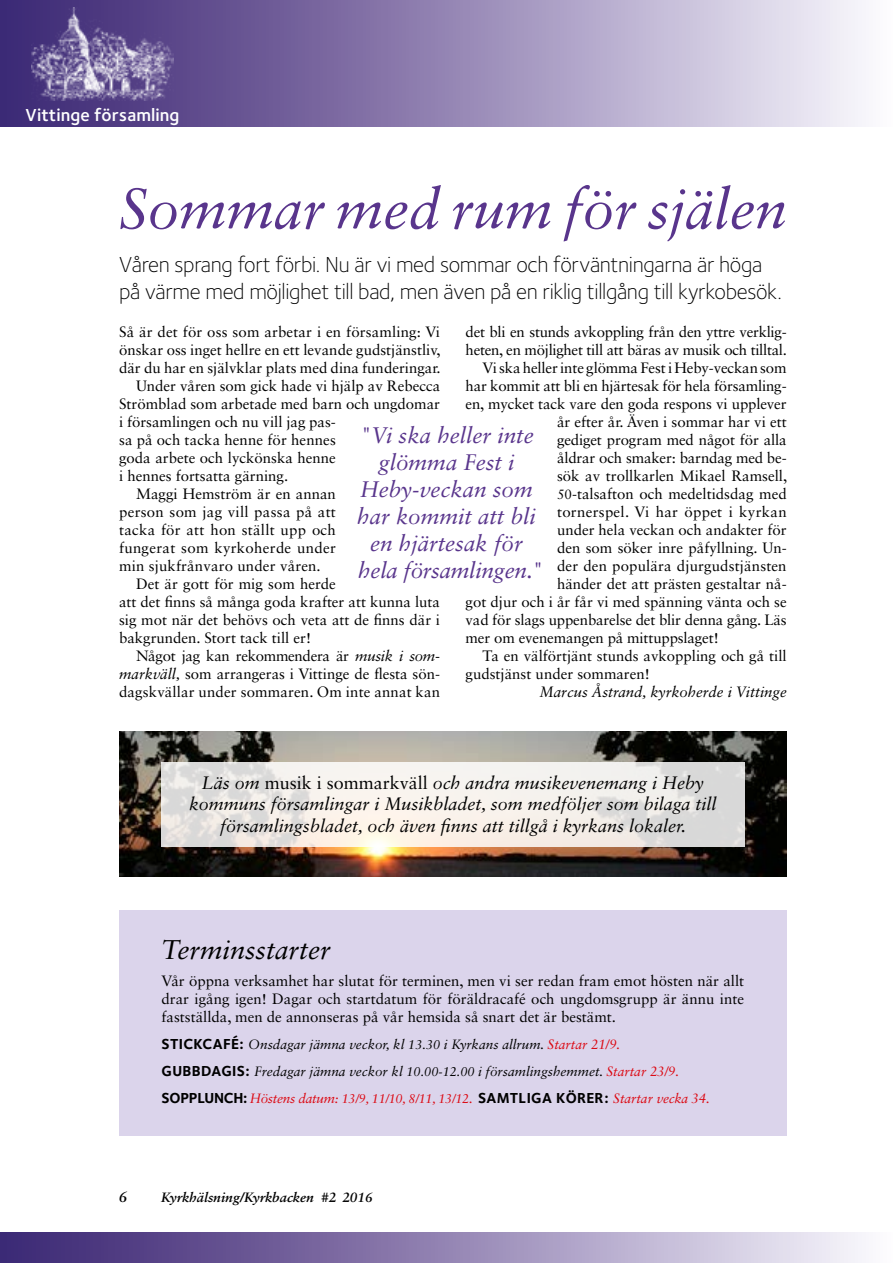
<style>
.page{position:relative;width:893px;height:1263px;background:#fff}
.page>*{position:absolute;margin:0;border:0;box-sizing:border-box;transform-origin:0 0}
.t1{font:italic 57px "Sabon LT Std";color:#59358c}
.t2{font:italic 27px "Sabon LT Std";color:#000}
.t3{font:300 22.5px/27px "Foundry Sterling";letter-spacing:-.015em;color:#000}
.t4{font:italic 22.5px/27px "Sabon LT Std";color:#59358c;text-align:center}
.t5{font:italic 18px/21.6px "Sabon LT Std";color:#000;text-align:center}
.t6{font:600 18px "Foundry Sterling";color:#fff}
.t7{font:15px/18px "Sabon LT Std";color:#000;text-align:justify}
.t8{font:15px "Sabon LT Std";letter-spacing:-.02em;color:#000}
.t9{font:15px "Sabon LT Std";letter-spacing:.02em;color:#000}
.t10{font:italic 15px "Sabon LT Std";color:#000}
.t11{font:italic 700 15px "Sabon LT Std";color:#000}
.t12{font:italic 13.5px/27px "Sabon LT Std";color:#000}
.t13{font:italic 700 13.5px "Sabon LT Std";color:#000}
.s1{font-style:italic}
.s2{font-size:13.5px}
.s3{font-style:normal}
.s4{font-family:"Foundry Sterling Bold Expert";font-style:normal;font-size:15px}
.s5{font-size:12.75px}
.s6{color:#db0812}
.s7{font-size:12.75px;color:#db0812}
</style>
<div class="page">
<div style="left:0;top:0;width:893px;height:127px;background:linear-gradient(to right,#351d6e,#f9f6fd)"></div>
<div style="left:0;top:1233px;width:893px;height:30px;background:linear-gradient(to right,#351d6e,#f9f6fd)"></div>
<img style="left:32px;top:7px;width:141px;height:94px">
<img style="left:119px;top:732px;width:668px;height:144px">
<svg style="left:161px;top:762px;width:583px;height:84px;fill:#f4f0e8"></svg>
<div style="left:119px;top:910px;width:668px;height:225px;background:#dbd4eb"></div>
<p class="t6" style="left:26px;top:104px;width:155px">Vittinge församling</p>
<h1 class="t1" style="left:119px;top:176px;width:669px">Sommar med rum för själen</h1>
<h3 class="t3" style="left:119px;top:251px;width:665px">Våren sprang fort förbi. Nu är vi med sommar och förväntningarna är höga på värme med möjlighet till bad, men även på en riklig tillgång till kyrkobesök.</h3>
<p class="t7" style="left:119px;top:322px;width:323px">Så är det för oss som arbetar i en församling: Vi</p>
<p class="t7" style="left:119px;top:340px;width:323px">önskar oss inget hellre en ett levande gudstjänstliv,</p>
<p class="t7" style="left:119px;top:358px;width:323px">där du har en självklar plats med dina funderingar.</p>
<p class="t7" style="left:136px;top:376px;width:306px">Under våren som gick hade vi hjälp av Rebecca</p>
<p class="t7" style="left:119px;top:394px;width:323px">Strömblad som arbetade med barn och ungdomar</p>
<p class="t7" style="left:119px;top:412px;width:218px">i församlingen och nu vill jag pas-</p>
<p class="t7" style="left:119px;top:430px;width:218px">sa på och tacka henne för hennes</p>
<p class="t7" style="left:119px;top:448px;width:218px">goda arbete och lyckönska henne</p>
<p class="t7" style="left:119px;top:466px;width:171px">i hennes fortsatta gärning.</p>
<p class="t7" style="left:136px;top:484px;width:201px">Maggi Hemström är en annan</p>
<p class="t9" style="left:119px;top:503px;width:218px">person som jag vill passa på att</p>
<p class="t9" style="left:119px;top:521px;width:218px">tacka för att hon ställt upp och</p>
<p class="t9" style="left:119px;top:539px;width:218px">fungerat som kyrkoherde under</p>
<p class="t7" style="left:119px;top:556px;width:203px">min sjukfrånvaro under våren.</p>
<p class="t7" style="left:136px;top:574px;width:201px">Det är gott för mig som herde</p>
<p class="t7" style="left:119px;top:592px;width:323px">att det finns så många goda krafter att kunna luta</p>
<p class="t7" style="left:119px;top:610px;width:322px">sig mot när det behövs och veta att de finns där i</p>
<p class="t7" style="left:119px;top:628px;width:193px">bakgrunden. Stort tack till er!</p>
<p class="t8" style="left:136px;top:647px;width:306px">Något jag kan rekommendera är <span class="s1">musik i som-</span></p>
<p class="t7" style="left:119px;top:664px;width:323px"><span class="s1">markväll,</span> som arrangeras i Vittinge de flesta sön-</p>
<p class="t7" style="left:119px;top:682px;width:322px">dagskvällar under sommaren. Om inte annat kan</p>
<p class="t8" style="left:466px;top:323px;width:323px">det bli en stunds avkoppling från den yttre verklig-</p>
<p class="t8" style="left:466px;top:341px;width:323px">heten, en möjlighet till att bäras av musik och tilltal.</p>
<p class="t7" style="left:483px;top:358px;width:305px">Vi ska heller inte glömma Fest i Heby-veckan som</p>
<p class="t7" style="left:466px;top:376px;width:323px">har kommit att bli en hjärtesak för hela församling-</p>
<p class="t7" style="left:466px;top:394px;width:322px">en, mycket tack vare den goda respons vi upplever</p>
<p class="t7" style="left:557px;top:412px;width:231px">år efter år. Även i sommar har vi ett</p>
<p class="t7" style="left:557px;top:430px;width:231px">gediget program med något för alla</p>
<p class="t7" style="left:557px;top:448px;width:231px">åldrar och smaker: barndag med be-</p>
<p class="t7" style="left:557px;top:466px;width:232px">sök av trollkarlen Mikael Ramsell,</p>
<p class="t7" style="left:557px;top:484px;width:231px"><span class="s2">50</span>-talsafton och medeltidsdag med</p>
<p class="t9" style="left:557px;top:503px;width:231px">tornerspel. Vi har öppet i kyrkan</p>
<p class="t7" style="left:557px;top:520px;width:231px">under hela veckan och andakter för</p>
<p class="t7" style="left:557px;top:538px;width:231px">den som söker inre påfyllning. Un-</p>
<p class="t7" style="left:557px;top:556px;width:231px">der den populära djurgudstjänsten</p>
<p class="t7" style="left:557px;top:574px;width:231px">händer det att prästen gestaltar nå-</p>
<p class="t7" style="left:466px;top:592px;width:323px">got djur och i år får vi med spänning vänta och se</p>
<p class="t7" style="left:466px;top:610px;width:323px">vad för slags uppenbarelse det blir denna gång. Läs</p>
<p class="t7" style="left:466px;top:628px;width:255px">mer om evenemangen på mittuppslaget!</p>
<p class="t7" style="left:483px;top:646px;width:306px">Ta en välförtjänt stunds avkoppling och gå till</p>
<p class="t7" style="left:466px;top:664px;width:186px">gudstjänst under sommaren!</p>
<p class="t10" style="left:540px;top:683px;width:249px">Marcus Åstrand, kyrkoherde i Vittinge</p>
<h3 class="t4" style="left:357px;top:422px;width:187px">"Vi ska heller inte glömma Fest i<br>Heby-veckan som har kommit att bli en hjärtesak för hela församlingen."</h3>
<p class="t5" style="left:189px;top:772px;width:529px">Läs om <span class="s3">musik i sommarkväll</span> och andra musikevenemang i Heby kommuns församlingar i Musikbladet, som medföljer som bilaga till församlingsbladet, och även finns att tillgå i kyrkans lokaler.</p>
<h2 class="t2" style="left:162px;top:934px;width:170px">Terminsstarter</h2>
<p class="t7" style="left:162px;top:972px;width:584px">Vår öppna verksamhet har slutat för terminen, men vi ser redan fram emot hösten när allt drar igång igen! Dagar och startdatum för föräldracafé och ungdomsgrupp är ännu inte fastställda, men de annonseras på vår hemsida så snart det är bestämt.</p>
<p class="t12" style="left:162px;top:1031px;width:550px"><span class="s4">STICKCAFÉ:</span> Onsdagar jämna veckor, kl <span class="s5">13.30</span> i Kyrkans allrum. <span class="s6">Startar 21/9.<br></span><span class="s4">GUBBDAGIS:</span> Fredagar jämna veckor kl <span class="s5">10.00-12.00</span> i församlingshemmet. <span class="s6">Startar 23/9.<br></span><span class="s4">SOPPLUNCH:</span> <span class="s6">Höstens datum:</span> <span class="s7">13/9, 11/10, 8/11, 13/12</span><span class="s6">.</span> <span class="s4">SAMTLIGA KÖRER:</span> <span class="s6">Startar vecka 34.</span></p>
<p class="t11" style="left:119px;top:1187px;width:10px">6</p>
<p class="t13" style="left:161px;top:1189px;width:213px">Kyrkhälsning/Kyrkbacken #2 2016</p>
</div>
